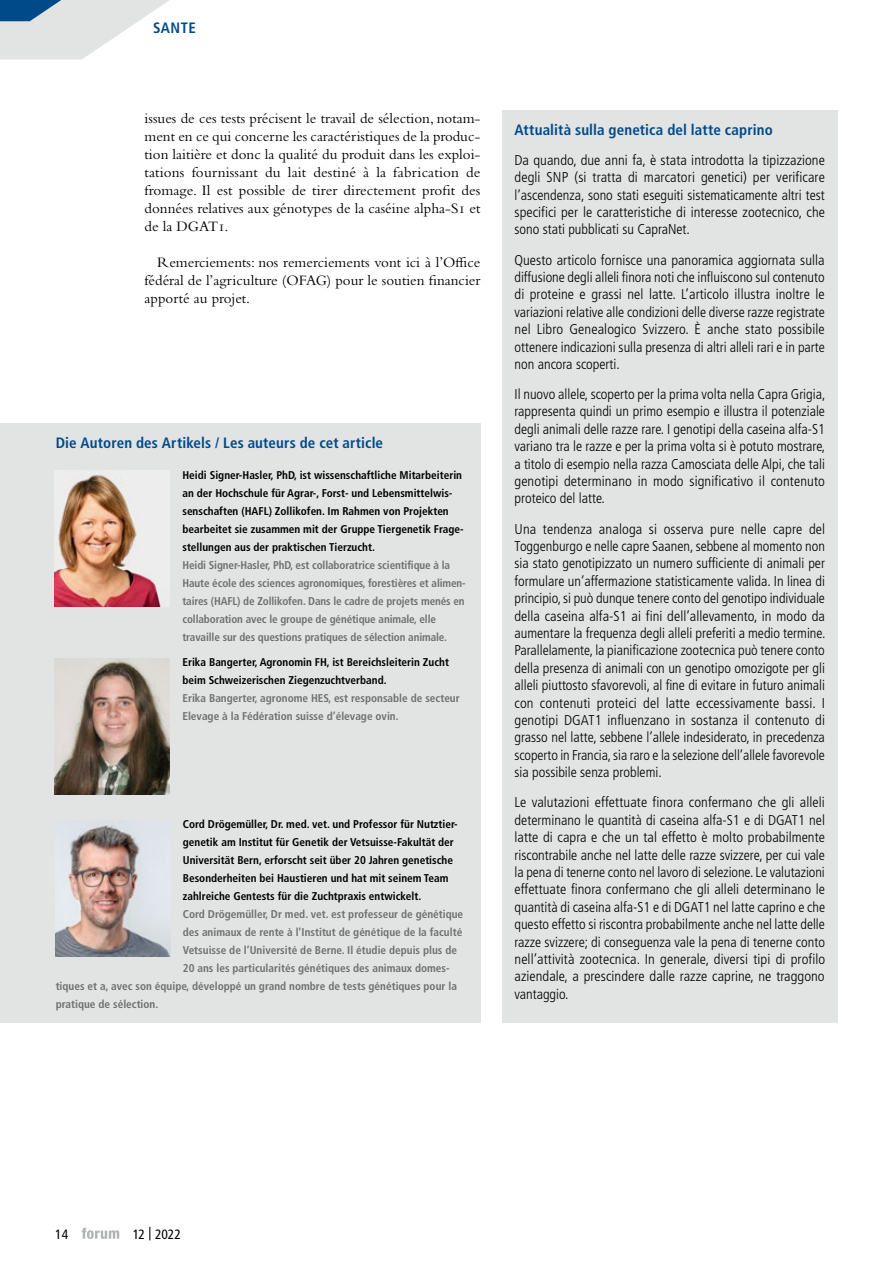
<style>
.page{position:relative;width:893px;height:1263px;background:#fff}
.page>*{position:absolute;margin:0;border:0;box-sizing:border-box;transform-origin:0 0}
.t1{font:15px/18px "Bembo Std";color:#000;text-align:justify}
.t2{font:700 condensed 15px "Frutiger LT Std";letter-spacing:.01em;color:#004a8a}
.t3{font:300 condensed 14.25px/17.4px "Frutiger LT Std";color:#000;text-align:justify}
.t4{font:condensed 13.5px "Frutiger LT Std";color:#000}
.t5{font:700 condensed 11.25px/18px "Frutiger LT Std";color:#6f7070}
.t6{font:700 condensed 11.25px/18px "Frutiger LT Std";color:#000}
</style>
<div class="page">
<svg style="left:82px;top:1228px;width:37px;height:11px"></svg>
<div style="left:0;top:424px;width:480px;height:599px;background:#e2e3e3"></div>
<img style="left:55px;top:658px;width:115px;height:136px">
<img style="left:55px;top:470px;width:115px;height:136px">
<img style="left:55px;top:820px;width:115px;height:136px">
<div style="left:502px;top:111px;width:336px;height:912px;background:#e2e3e3"></div>
<svg style="left:0;top:0;width:169px;height:60px"></svg>
<p class="t2" style="left:153px;top:18px;width:44px">SANTE</p>
<p class="t1" style="left:145px;top:109px;width:337px">issues de ces tests précisent le travail de sélection, notam&shy;ment en ce qui concerne les caractéristiques de la produc&shy;tion laitière et donc la qualité du produit dans les exploi&shy;tations fournissant du lait destiné à la fabrication de fromage. Il est possible de tirer directement profit des données relatives aux génotypes de la caséine alpha-S1 et de la DGAT1.</p>
<p class="t1" style="left:145px;top:253px;width:337px;text-indent:13px">Remerciements: nos remerciements vont ici à l’Office fédéral de l’agriculture (OFAG) pour le soutien financier apporté au projet.</p>
<p class="t2" style="left:56px;top:434px;width:329px">Die Autoren des Artikels / Les auteurs de cet article</p>
<p class="t6" style="left:182px;top:466px;width:283px">Heidi Signer-Hasler, PhD, ist wissenschaftliche Mitarbeiterin an der Hochschule für Agrar-, Forst- und Lebensmittelwis&shy;senschaften (HAFL) Zollikofen. Im Rahmen von Projekten bearbeitet sie zusammen mit der Gruppe Tiergenetik Frage&shy;stellungen aus der praktischen Tierzucht.</p>
<p class="t5" style="left:182px;top:556px;width:285px">Heidi Signer-Hasler, PhD, est collaboratrice scientifique à la Haute école des sciences agronomiques, forestières et alimen&shy;taires (HAFL) de Zollikofen. Dans le cadre de projets menés en collaboration avec le groupe de génétique animale, elle travaille sur des questions pratiques de sélection animale.</p>
<p class="t6" style="left:182px;top:653px;width:268px">Erika Bangerter, Agronomin FH, ist Bereichsleiterin Zucht beim Schweizerischen Ziegenzuchtverband.</p>
<p class="t5" style="left:182px;top:689px;width:279px">Erika Bangerter, agronome HES, est responsable de secteur<br>Elevage à la Fédération suisse d’élevage ovin.</p>
<p class="t6" style="left:183px;top:815px;width:276px">Cord Drögemüller, Dr. med. vet. und Professor für Nutztier&shy;genetik am Institut für Genetik der Vetsuisse-Fakultät der Universität Bern, erforscht seit über 20 Jahren genetische Besonderheiten bei Haustieren und hat mit seinem Team zahlreiche Gentests für die Zuchtpraxis entwickelt.</p>
<p class="t5" style="left:183px;top:905px;width:282px">Cord Drögemüller, Dr med. vet. est professeur de génétique</p>
<p class="t5" style="left:183px;top:923px;width:281px">des animaux de rente à l’Institut de génétique de la faculté</p>
<p class="t5" style="left:183px;top:941px;width:276px">Vetsuisse de l’Université de Berne. Il étudie depuis plus de</p>
<p class="t5" style="left:183px;top:959px;width:268px">20 ans les particularités génétiques des animaux domes-</p>
<p class="t5" style="left:56px;top:977px;width:403px">tiques et a, avec son équipe, développé un grand nombre de tests génétiques pour la</p>
<p class="t5" style="left:56px;top:995px;width:104px">pratique de sélection.</p>
<p class="t2" style="left:514px;top:120px;width:260px">Attualità sulla genetica del latte caprino</p>
<p class="t3" style="left:514px;top:151px;width:312px">Da quando, due anni fa, è stata introdotta la tipizzazione degli SNP (si tratta di marcatori genetici) per verificare l’ascendenza, sono stati eseguiti sistematicamente altri test specifici per le caratteristiche di interesse zootecnico, che sono stati pubblicati su CapraNet.</p>
<p class="t3" style="left:514px;top:251px;width:312px">Questo articolo fornisce una panoramica aggiornata sulla diffusione degli alleli finora noti che influiscono sul contenuto di proteine e grassi nel latte. L’articolo illustra inoltre le variazioni relative alle condizioni delle diverse razze registrate nel Libro Genealogico Svizzero. È anche stato possibile ottenere indicazioni sulla presenza di altri alleli rari e in parte non ancora scoperti.</p>
<p class="t3" style="left:514px;top:386px;width:312px">Il nuovo allele, scoperto per la prima volta nella Capra Grigia, rappresenta quindi un primo esempio e illustra il potenziale degli animali delle razze rare. I genotipi della caseina alfa-S1 variano tra le razze e per la prima volta si è potuto mostrare, a titolo di esempio nella razza Camosciata delle Alpi, che tali genotipi determinano in modo significativo il contenuto proteico del latte.</p>
<p class="t3" style="left:514px;top:520px;width:312px">Una tendenza analoga si osserva pure nelle capre del Toggenburgo e nelle capre Saanen, sebbene al momento non sia stato genotipizzato un numero sufficiente di animali per formulare un’affermazione statisticamente valida. In linea di principio, si può dunque tenere conto del genotipo individuale della caseina alfa-S1 ai fini dell’allevamento, in modo da aumentare la frequenza degli alleli preferiti a medio termine.<br>Parallelamente, la pianificazione zootecnica può tenere conto della presenza di animali con un genotipo omozigote per gli alleli piuttosto sfavorevoli, al fine di evitare in futuro animali con contenuti proteici del latte eccessivamente bassi. I genotipi DGAT1 influenzano in sostanza il contenuto di grasso nel latte, sebbene l’allele indesiderato, in precedenza scoperto in Francia, sia raro e la selezione dell’allele favorevole sia possibile senza problemi.</p>
<p class="t3" style="left:514px;top:794px;width:312px">Le valutazioni effettuate finora confermano che gli alleli determinano le quantità di caseina alfa-S1 e di DGAT1 nel latte di capra e che un tal effetto è molto probabilmente riscontrabile anche nel latte delle razze svizzere, per cui vale la pena di tenerne conto nel lavoro di selezione. Le valutazioni effettuate finora confermano che gli alleli determinano le quantità di caseina alfa-S1 e di DGAT1 nel latte caprino e che questo effetto si riscontra probabilmente anche nel latte delle razze svizzere; di conseguenza vale la pena di tenerne conto nell’attività zootecnica. In generale, diversi tipi di profilo aziendale, a prescindere dalle razze caprine, ne traggono vantaggio.</p>
<p class="t4" style="left:55px;top:1226px;width:14px">14</p>
<p class="t4" style="left:133px;top:1226px;width:50px">12 | 2022</p>
</div>
